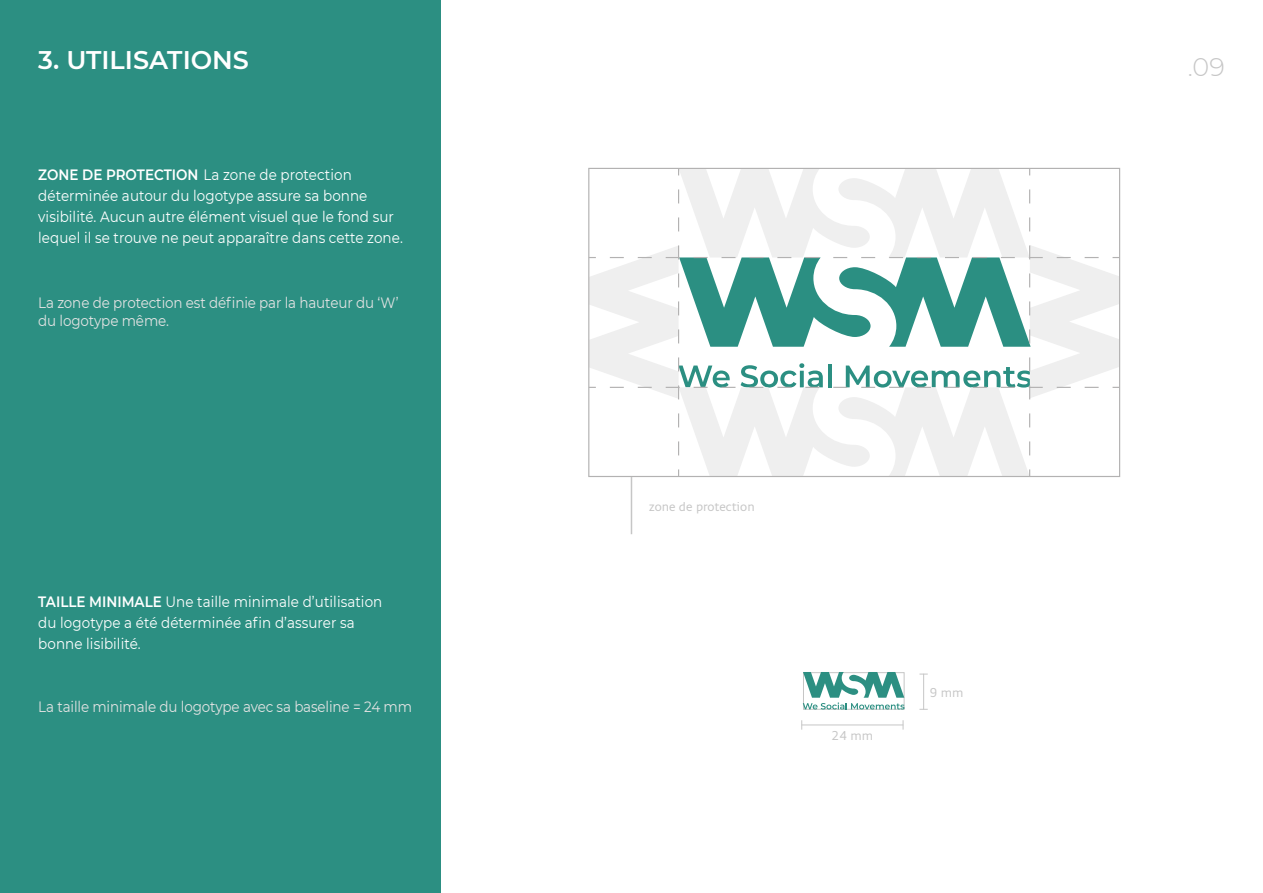
<style>
.page{position:relative;width:1263px;height:893px;background:#fff}
.page>*{position:absolute;margin:0;border:0;box-sizing:border-box;transform-origin:0 0}
.Titres{font:600 25.5px "Montserrat";color:#fff}
.t1{font:300 25.5px "Montserrat";color:#c6c6c6}
.ss_titre{font:15px/21px "Montserrat";letter-spacing:.005em;color:#fff;scale:.9 1}
.Notes{font:15px/18px "Montserrat";letter-spacing:-.01em;color:#e3e3e3;scale:.9 1}
.Labeur{font:15px/21px "Montserrat";letter-spacing:.005em;color:#fff;scale:.9 1}
.Notes_ss_puces{font:12.75px "Monitor Pro";color:#c6c6c6}
.s1{font-weight:600}
</style>
<div class="page">
<div style="left:0;top:0;width:441px;height:893px;background:#2c8f82"></div>
<svg style="left:590px;top:170px;width:528px;height:305px"></svg>
<div style="left:588px;top:168px;width:532px;height:309px;border:1px solid #b3b2b2"></div>
<hr style="left:631px;top:477px;width:1px;height:57px;background:#c6c6c6">
<hr style="left:923px;top:674px;width:1px;height:36px;background:#c6c6c6">
<hr style="left:801px;top:725px;width:102px;height:1px;background:#c6c6c6">
<div style="left:803px;top:672px;width:101px;height:38px;border:1px solid #c6c6c6"></div>
<svg style="left:803px;top:672px;width:101px;height:37px"></svg>
<p class="Titres" style="left:38px;top:42px;width:212px">3. UTILISATIONS</p>
<h1 class="t1" style="left:1188px;top:49px;width:38px">.09</h1>
<p class="ss_titre" style="left:38px;top:164px;width:407px"><span class="s1">ZONE DE PROTECTION</span> La zone de protection déterminée autour du logotype assure sa bonne visibilité. Aucun autre élément visuel que le fond sur lequel il se trouve ne peut apparaître dans cette zone.</p>
<p class="Notes" style="left:38px;top:293px;width:402px">La zone de protection est définie par la hauteur du ‘W’ du logotype même.</p>
<p class="Labeur" style="left:38px;top:590px;width:384px"><span class="s1">TAILLE MINIMALE</span> Une taille minimale d’utilisation du logotype a été déterminée afin d’assurer sa bonne lisibilité.</p>
<p class="Notes" style="left:38px;top:697px;width:417px">La taille minimale du logotype avec sa baseline = 24 mm</p>
<p class="Notes_ss_puces" style="left:649px;top:497px;width:107px">zone de protection</p>
<p class="Notes_ss_puces" style="left:832px;top:726px;width:43px">24 mm</p>
<p class="Notes_ss_puces" style="left:930px;top:683px;width:35px">9 mm</p>
</div>
